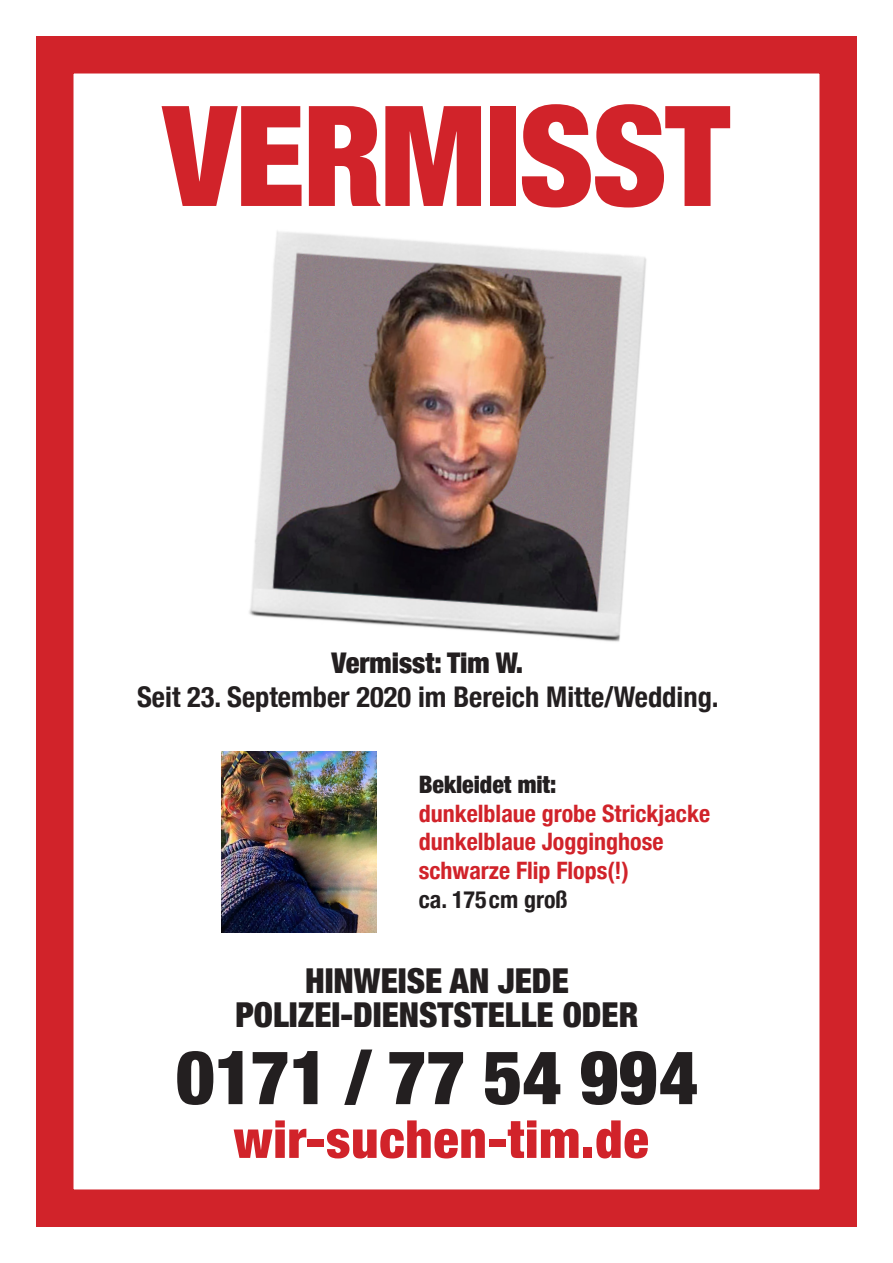
<style>
.page{position:relative;width:893px;height:1263px;background:#fff}
.page>*{position:absolute;margin:0;border:0;box-sizing:border-box;transform-origin:0 0}
.t1{font:900 condensed 139.8px "Helvetica Neue";letter-spacing:-.015em;color:#d1232a}
.t2{font:900 condensed 75px "Helvetica Neue";color:#231f20}
.t3{font:900 condensed 52.5px "Helvetica Neue";letter-spacing:.015em;color:#d1232a}
.t4{font:900 condensed 34.35px "Helvetica Neue";color:#231f20}
.t5{font:700 condensed 28.5px "Helvetica Neue";color:#231f20}
.t6{font:900 condensed 28.5px "Helvetica Neue";color:#231f20}
.t7{font:700 condensed 24px "Helvetica Neue";color:#d1232a}
.t8{font:900 condensed 24px "Helvetica Neue";color:#231f20}
.t9{font:700 condensed 24px "Helvetica Neue";color:#231f20}
</style>
<div class="page">
<img style="left:249px;top:231px;width:397px;height:411px">
<img style="left:222px;top:751px;width:154px;height:181px">
<div style="left:36px;top:36px;width:821px;height:1191px;border:38px solid #d1232a"></div>
<p class="t1" style="left:163px;top:41px;width:568px">VERMISST</p>
<p class="t6" style="left:331px;top:639px;width:193px">Vermisst: Tim W.</p>
<p class="t5" style="left:137px;top:673px;width:583px">Seit 23. September 2020 im Bereich Mitte/Wedding.</p>
<p class="t8" style="left:419px;top:764px;width:139px">Bekleidet mit:</p>
<p class="t7" style="left:419px;top:793px;width:293px">dunkelblaue grobe Strickjacke</p>
<p class="t7" style="left:419px;top:822px;width:246px">dunkelblaue Jogginghose</p>
<p class="t7" style="left:419px;top:851px;width:212px">schwarze Flip Flops(!)</p>
<p class="t9" style="left:419px;top:879px;width:150px">ca. 175cm groß</p>
<p class="t4" style="left:305px;top:952px;width:265px">HINWEISE AN JEDE</p>
<p class="t4" style="left:235px;top:987px;width:404px">POLIZEI-DIENSTSTELLE ODER</p>
<p class="t2" style="left:176px;top:1016px;width:524px">0171 / 77 54 994</p>
<p class="t3" style="left:234px;top:1096px;width:417px">wir-suchen-tim.de</p>
</div>
